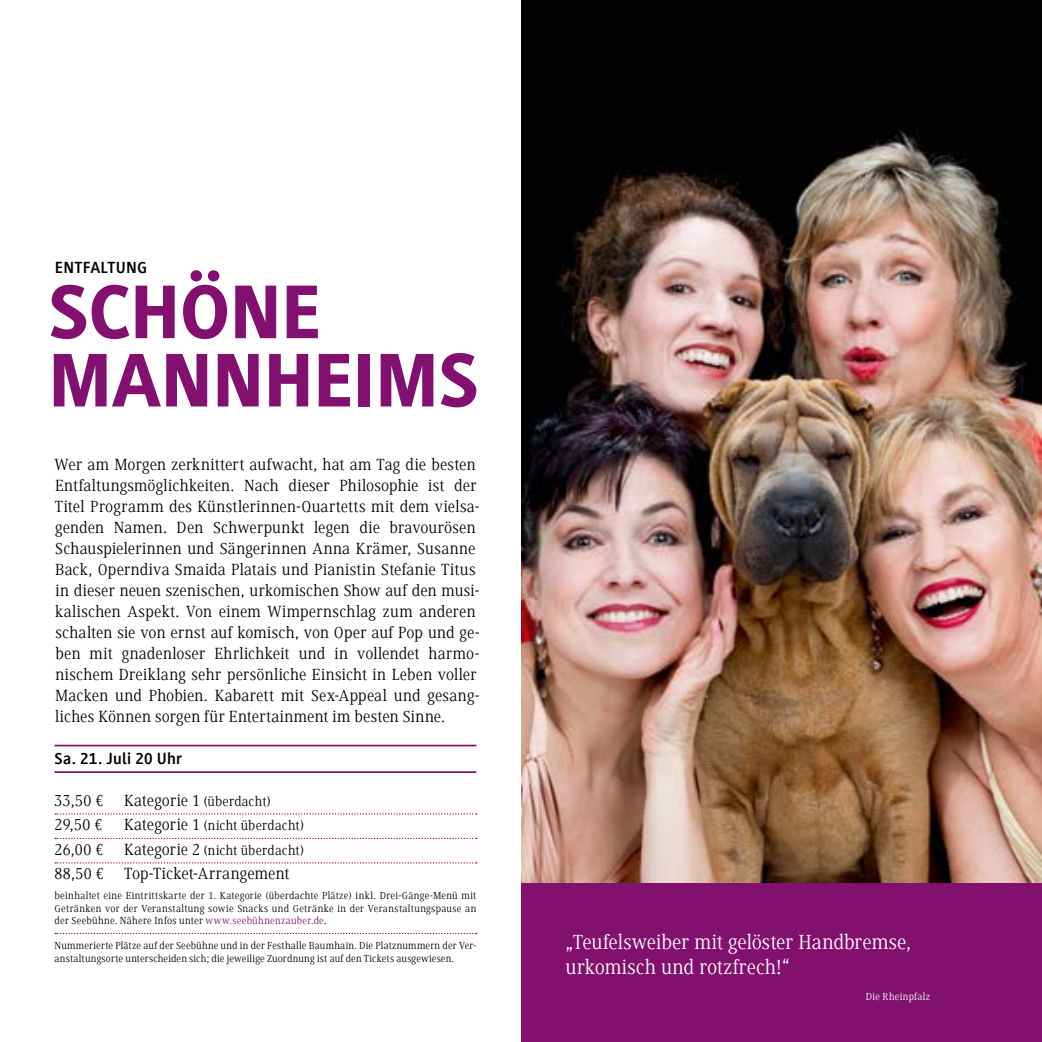
<style>
.page{position:relative;width:1042px;height:1042px;background:#fff}
.page>*{position:absolute;margin:0;border:0;box-sizing:border-box;transform-origin:0 0}
.t1{font:800 78.75px/68.2px "Generis Sans Com";letter-spacing:-.015em;color:#81106f}
.t2{font:21px/24.5px "Generis Serif Com";color:#fff}
.t3{font:16.62px/21px "Generis Serif Com";letter-spacing:.015em;color:#000}
.t4{font:700 16.62px "Generis Sans Com";letter-spacing:.01em;color:#000}
.t5{font:14px "Generis Serif Com";letter-spacing:.015em;color:#000}
.t6{font:10.5px/12.6px "Generis Serif Com";letter-spacing:.02em;color:#000;text-align:justify}
.t7{font:10.5px "Generis Serif Com";letter-spacing:.03em;color:#fff}
.s1{font-size:16.62px}
.s2{font-size:14px}
.s3{color:#81106f}
</style>
<div class="page">
<hr style="left:55px;top:744px;width:421px;height:2px;background:#81106f">
<hr style="left:55px;top:771px;width:421px;height:2px;background:#81106f">
<svg style="left:55px;top:813px;width:422px;height:1px"></svg>
<svg style="left:55px;top:838px;width:422px;height:1px"></svg>
<svg style="left:55px;top:862px;width:422px;height:1px"></svg>
<svg style="left:55px;top:933px;width:422px;height:1px"></svg>
<img style="left:521px;top:0;width:521px;height:883px">
<div style="left:521px;top:883px;width:521px;height:159px;background:#81106f"></div>
<p class="t4" style="left:55px;top:258px;width:94px">ENTFALTUNG</p>
<h1 class="t1" style="left:48px;top:278px;width:433px">SCHÖNE<br>MANNHEIMS</h1>
<p class="t3" style="left:55px;top:454px;width:426px">Wer am Morgen zerknittert aufwacht, hat am Tag die besten Entfaltungsmöglichkeiten. Nach dieser Philosophie ist der Titel Programm des Künstlerinnen-Quartetts mit dem vielsa&shy;genden Namen. Den Schwerpunkt legen die bravourösen Schauspielerinnen und Sängerinnen Anna Krämer, Susanne Back, Operndiva Smaida Platais und Pianistin Stefanie Titus in dieser neuen szenischen, urkomischen Show auf den musi&shy;kalischen Aspekt. Von einem Wimpernschlag zum anderen schalten sie von ernst auf komisch, von Oper auf Pop und ge&shy;ben mit gnadenloser Ehrlichkeit und in vollendet harmo&shy;nischem Dreiklang sehr persönliche Einsicht in Leben voller Macken und Phobien. Kabarett mit Sex-Appeal und gesang&shy;liches Können sorgen für Entertainment im besten Sinne.</p>
<p class="t4" style="left:55px;top:749px;width:129px">Sa. 21. Juli 20 Uhr</p>
<p class="t3" style="left:55px;top:790px;width:50px">33,50 €</p>
<p class="t5" style="left:124px;top:793px;width:149px"><span class="s1">Kategorie 1</span> (überdacht)</p>
<p class="t3" style="left:55px;top:814px;width:49px">29,50 €</p>
<p class="t5" style="left:124px;top:818px;width:182px"><span class="s1">Kategorie 1</span> (nicht überdacht)</p>
<p class="t3" style="left:55px;top:837px;width:251px;line-height:24.5px">26,00 € Kategorie 2 <span class="s2">(nicht überdacht)<br></span>88,50 € Top-Ticket-Arrangement</p>
<p class="t6" style="left:55px;top:889px;width:423px">beinhaltet eine Eintrittskarte der 1. Kategorie (überdachte Plätze) inkl. Drei-Gänge-Menü mit Getränken vor der Veranstaltung sowie Snacks und Getränke in der Veranstaltungspause an der Seebühne. Nähere Infos unter <span class="s3">www.seebühnenzauber.de</span>.</p>
<p class="t6" style="left:55px;top:939px;width:423px">Nummerierte Plätze auf der Seebühne und in der Festhalle Baumhain. Die Platznummern der Ver&shy;anstaltungsorte unterscheiden sich; die jeweilige Zuordnung ist auf den Tickets ausgewiesen.</p>
<p class="t2" style="left:566px;top:930px;width:347px">„Teufelsweiber mit gelöster Handbremse, urkomisch und rotzfrech!“</p>
<p class="t7" style="left:866px;top:991px;width:66px">Die Rheinpfalz</p>
</div>
